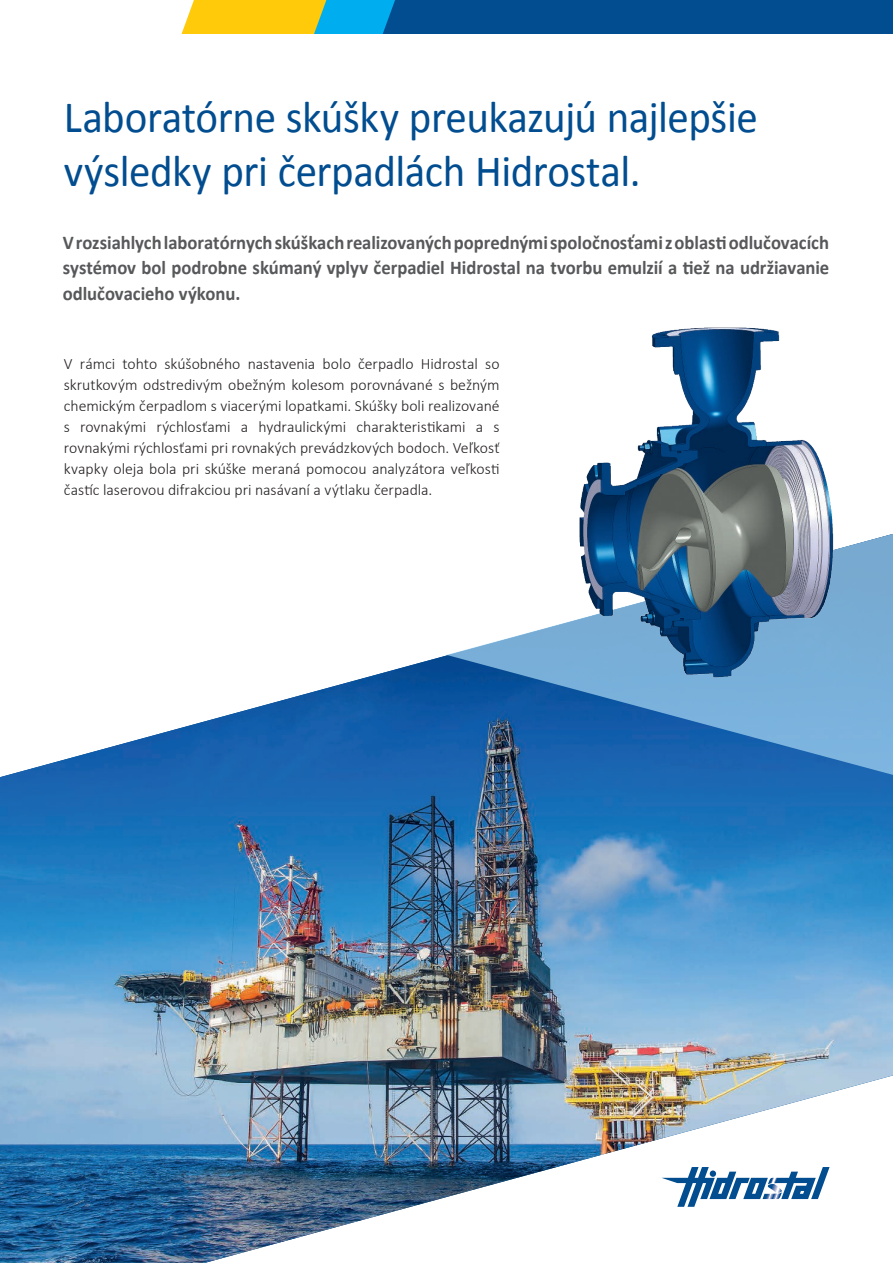
<style>
.page{position:relative;width:893px;height:1263px;background:#fff}
.page>*{position:absolute;margin:0;border:0;box-sizing:border-box;transform-origin:0 0}
.t1{font:45px/54px "Calibri";letter-spacing:-.01em;color:#014d90;scale:.96 1}
.t2{font:700 19.5px/25.5px "Calibri";letter-spacing:-.005em;color:#57585a;text-align:justify;scale:.96 1}
.t3{font:300 15.75px/21px "Calibri";color:#231f20;text-align:justify}
</style>
<div class="page">
<img style="left:0;top:655px;width:893px;height:608px">
<svg style="left:446px;top:534px;width:447px;height:256px"></svg>
<img style="left:576px;top:327px;width:260px;height:355px">
<svg style="left:661px;top:1167px;width:168px;height:40px"></svg>
<svg style="left:182px;top:0;width:711px;height:34px;background:#326f81"></svg>
<h1 class="t1" style="left:64px;top:90px;width:724px">Laboratórne skúšky preukazujú najlepšie výsledky pri čerpadlách Hidrostal.</h1>
<p class="t2" style="left:63px;top:229px;width:800px">V rozsiahlych laboratórnych skúškach realizovaných poprednými spoločnosťami z oblasti odlučovacích systémov bol podrobne skúmaný vplyv čerpadiel Hidrostal na tvorbu emulzií a tiež na udržiavanie odlučovacieho výkonu.</p>
<p class="t3" style="left:64px;top:353px;width:437px">V rámci tohto skúšobného nastavenia bolo čerpadlo Hidrostal so skrutkovým odstredivým obežným kolesom porovnávané s bežným chemickým čerpadlom s viacerými lopatkami. Skúšky boli realizované s rovnakými rýchlosťami a hydraulickými charakteristikami a s rovnakými rýchlosťami pri rovnakých prevádzkových bodoch. Veľkosť kvapky oleja bola pri skúške meraná pomocou analyzátora veľkosti častíc laserovou difrakciou pri nasávaní a výtlaku čerpadla.</p>
</div>
